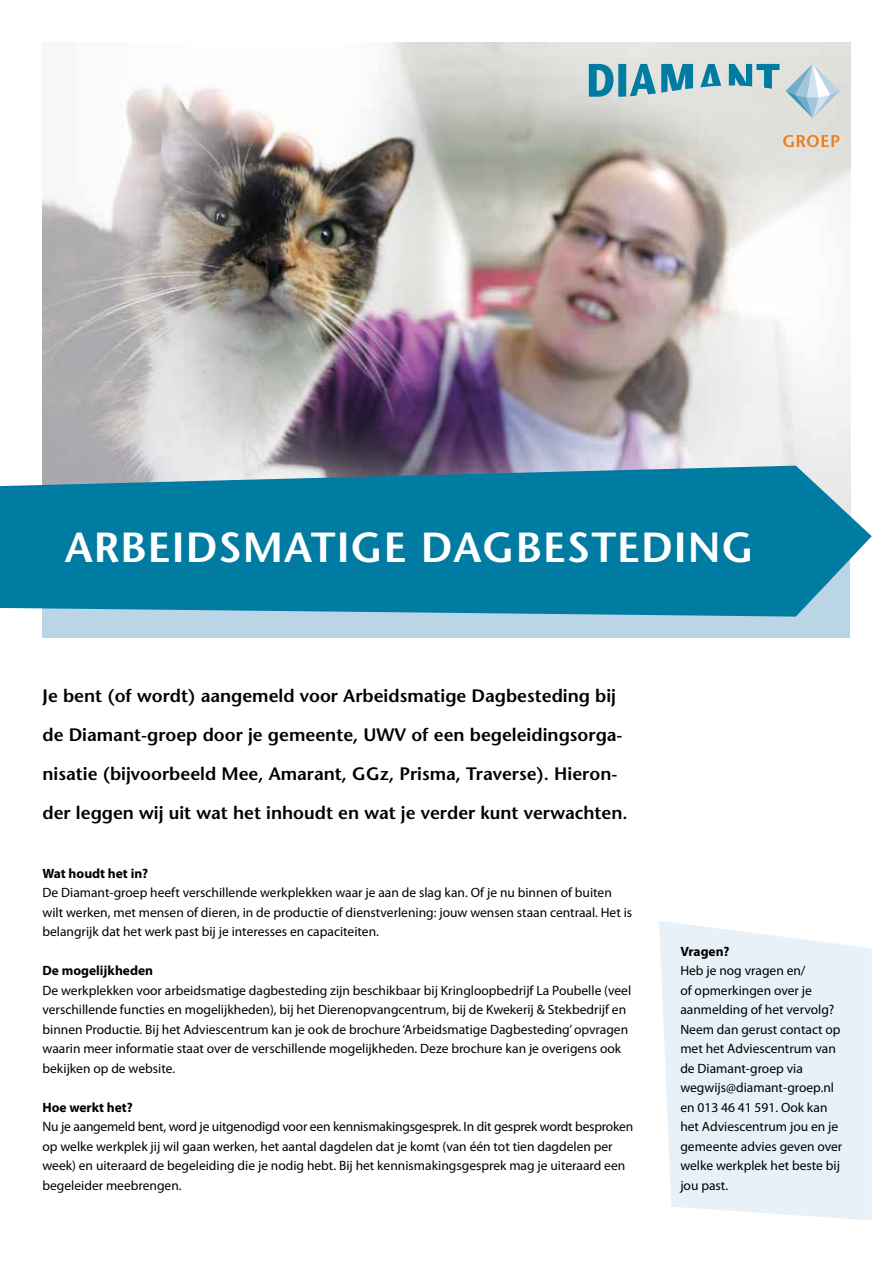
<style>
.page{position:relative;width:893px;height:1263px;background:#fff}
.page>*{position:absolute;margin:0;border:0;box-sizing:border-box;transform-origin:0 0}
.t1{font:600 42px "Stone Sans Std";letter-spacing:.025em;color:#fff}
.t2{font:600 18px/39px "Stone Sans Std";color:#000}
.t3{font:13.5px/19.5px "Myriad Pro";color:#000}
.t4{font:700 13.5px "Myriad Pro";color:#000}
</style>
<div class="page">
<div style="left:43px;top:485px;width:807px;height:153px;background:#bad5e5"></div>
<img style="left:43px;top:43px;width:807px;height:423px">
<svg style="left:0;top:466px;width:872px;height:151px;background:#1985a8"></svg>
<svg style="left:589px;top:64px;width:104px;height:33px;background:#65a9bc"></svg>
<svg style="left:700px;top:64px;width:21px;height:23px"></svg>
<svg style="left:729px;top:64px;width:50px;height:25px"></svg>
<svg style="left:783px;top:135px;width:56px;height:12px"></svg>
<svg style="left:786px;top:64px;width:54px;height:54px;background:#c6d7dd"></svg>
<svg style="left:659px;top:921px;width:213px;height:299px;background:#eaf2f7"></svg>
<h1 class="t1" style="left:65px;top:522px;width:690px">ARBEIDSMATIGE DAGBESTEDING</h1>
<p class="t2" style="left:43px;top:676px;width:587px">Je bent (of wordt) aangemeld voor Arbeidsmatige Dagbesteding bij de Diamant-groep door je gemeente, UWV of een begeleidingsorga&shy;nisatie (bijvoorbeeld Mee, Amarant, GGz, Prisma, Traverse). Hieron&shy;der leggen wij uit wat het inhoudt en wat je verder kunt verwachten.</p>
<h2 class="t4" style="left:43px;top:865px;width:107px">Wat houdt het in?</h2>
<p class="t3" style="left:43px;top:883px;width:591px">De Diamant-groep heeft verschillende werkplekken waar je aan de slag kan. Of je nu binnen of buiten wilt werken, met mensen of dieren, in de productie of dienstverlening: jouw wensen staan centraal. Het is belangrijk dat het werk past bij je interesses en capaciteiten.</p>
<h2 class="t4" style="left:43px;top:963px;width:112px">De mogelijkheden</h2>
<p class="t3" style="left:43px;top:980px;width:590px">De werkplekken voor arbeidsmatige dagbesteding zijn beschikbaar bij Kringloopbedrijf La Poubelle (veel verschillende functies en mogelijkheden), bij het Dierenopvangcentrum, bij de Kwekerij &amp; Stekbedrijf en binnen Productie. Bij het Adviescentrum kan je ook de brochure ‘Arbeidsmatige Dagbesteding’ opvragen waarin meer informatie staat over de verschillende mogelijkheden. Deze brochure kan je overigens ook bekijken op de website.</p>
<h2 class="t4" style="left:43px;top:1099px;width:92px">Hoe werkt het?</h2>
<p class="t3" style="left:43px;top:1117px;width:592px">Nu je aangemeld bent, word je uitgenodigd voor een kennismakingsgesprek. In dit gesprek wordt besproken op welke werkplek jij wil gaan werken, het aantal dagdelen dat je komt (van één tot tien dagdelen per week) en uiteraard de begeleiding die je nodig hebt. Bij het kennismakingsgesprek mag je uiteraard een begeleider meebrengen.</p>
<h2 class="t4" style="left:680px;top:943px;width:51px">Vragen?</h2>
<p class="t3" style="left:680px;top:961px;width:163px">Heb je nog vragen en/<br>of opmerkingen over je aanmelding of het vervolg?<br>Neem dan gerust contact op met het Adviescentrum van de Diamant-groep via wegwijs@diamant-groep.nl en 013 46 41 591. Ook kan het Adviescentrum jou en je gemeente advies geven over welke werkplek het beste bij jou past.</p>
</div>
